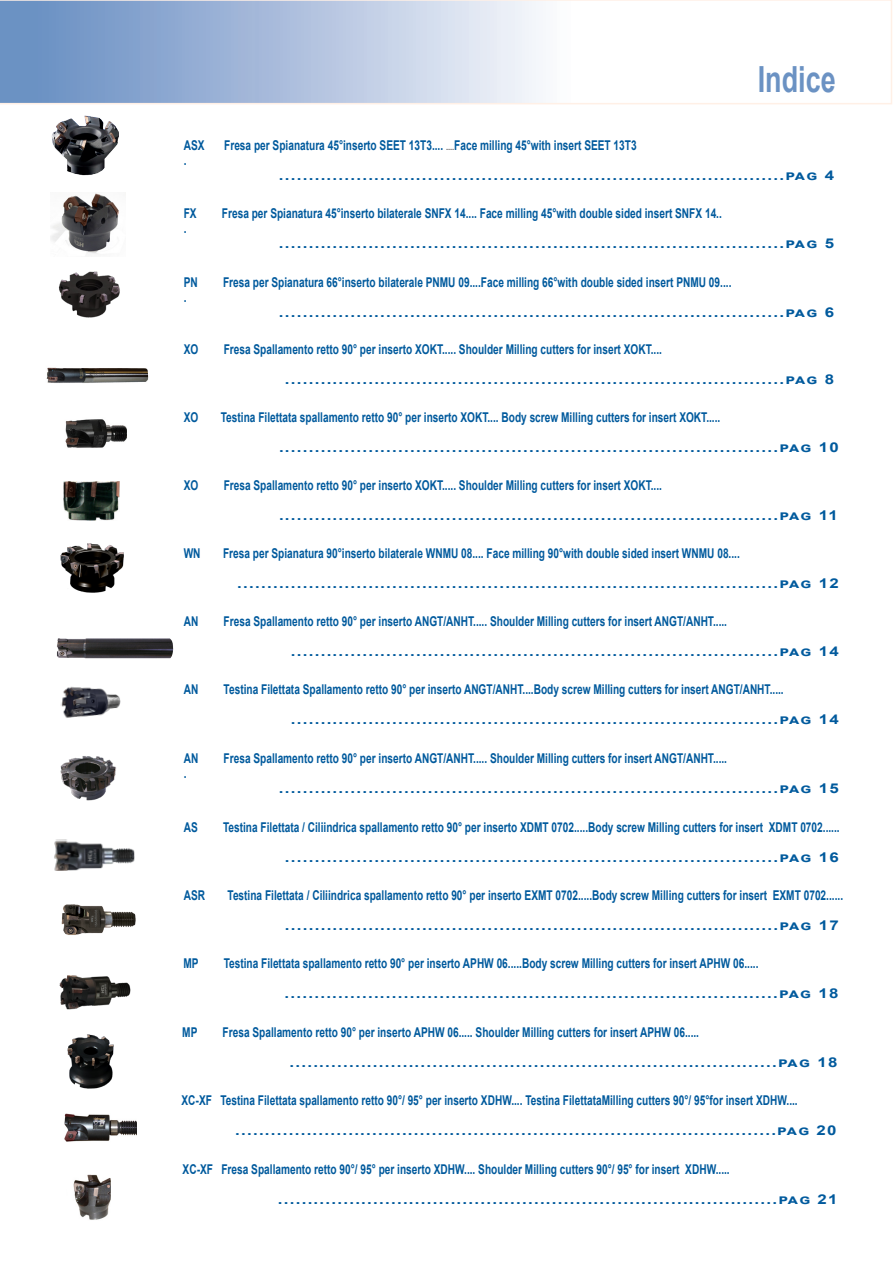
<style>
.page{position:relative;width:893px;height:1263px;background:#fff}
.page>*{position:absolute;margin:0;border:0;box-sizing:border-box;transform-origin:0 0}
.t1{font:700 36px "Arial";color:#6b92c3;scale:.75 1}
.t2{font:700 13.5px "Arial";color:#015a9d;scale:.75 1}
.t3{font:700 13.5px "Arial";color:#015a9d;scale:1.25 1}
.s1{font-family:"Arial Narrow";font-weight:400;font-size:12px;color:#231f20}
</style>
<div class="page">
<svg style="left:0;top:0;width:892px;height:104px"></svg>
<img style="left:51px;top:193px;width:68px;height:61px">
<img style="left:46px;top:367px;width:102px;height:16px">
<img style="left:65px;top:419px;width:61px;height:29px">
<img style="left:63px;top:481px;width:56px;height:39px">
<img style="left:73px;top:1174px;width:38px;height:46px">
<img style="left:58px;top:271px;width:62px;height:47px">
<img style="left:60px;top:543px;width:64px;height:50px">
<img style="left:59px;top:975px;width:72px;height:35px">
<img style="left:67px;top:1034px;width:47px;height:55px">
<img style="left:57px;top:638px;width:117px;height:21px">
<img style="left:64px;top:1114px;width:72px;height:28px">
<img style="left:61px;top:686px;width:60px;height:32px">
<img style="left:60px;top:756px;width:56px;height:45px">
<img style="left:54px;top:839px;width:81px;height:32px">
<img style="left:61px;top:904px;width:75px;height:31px">
<img style="left:47px;top:104px;width:79px;height:72px">
<p class="t1" style="left:758px;top:54px;width:106px">Indice</p>
<p class="t2" style="left:184px;top:136px;width:29px">ASX</p>
<p class="t2" style="left:224px;top:136px;width:551px">Fresa per Spianatura 45°inserto SEET 13T3.... <span class="s1">....</span>Face milling 45°with insert SEET 13T3</p>
<p class="t2" style="left:184px;top:151px;width:5px">.</p>
<p class="t3" style="left:279px;top:166px;width:446px">.....................................................................................pag 4</p>
<p class="t2" style="left:184px;top:204px;width:19px">FX</p>
<p class="t2" style="left:222px;top:204px;width:668px">Fresa per Spianatura 45°inserto bilaterale SNFX 14.... Face milling 45°with double sided insert SNFX 14..</p>
<p class="t2" style="left:184px;top:219px;width:5px">.</p>
<p class="t3" style="left:279px;top:234px;width:446px">.....................................................................................pag 5</p>
<p class="t2" style="left:184px;top:273px;width:20px">PN</p>
<p class="t2" style="left:223px;top:273px;width:679px">Fresa per Spianatura 66°inserto bilaterale PNMU 09....Face milling 66°with double sided insert PNMU 09....</p>
<p class="t2" style="left:184px;top:288px;width:5px">.</p>
<p class="t3" style="left:279px;top:303px;width:446px">.....................................................................................pag 6</p>
<p class="t2" style="left:184px;top:340px;width:21px">XO</p>
<p class="t2" style="left:224px;top:340px;width:586px">Fresa Spallamento retto 90° per inserto XOKT..... Shoulder Milling cutters for insert XOKT....</p>
<p class="t3" style="left:285px;top:370px;width:441px">....................................................................................pag 8</p>
<p class="t2" style="left:184px;top:408px;width:21px">XO</p>
<p class="t2" style="left:221px;top:408px;width:668px">Testina Filettata spallamento retto 90° per inserto XOKT.... Body screw Milling cutters for insert XOKT.....</p>
<p class="t3" style="left:279px;top:438px;width:449px">....................................................................................pag 10</p>
<p class="t2" style="left:184px;top:476px;width:21px">XO</p>
<p class="t2" style="left:224px;top:476px;width:586px">Fresa Spallamento retto 90° per inserto XOKT..... Shoulder Milling cutters for insert XOKT....</p>
<p class="t3" style="left:279px;top:506px;width:449px">....................................................................................pag 11</p>
<p class="t2" style="left:184px;top:544px;width:24px">WN</p>
<p class="t2" style="left:223px;top:544px;width:691px">Fresa per Spianatura 90°inserto bilaterale WNMU 08.... Face milling 90°with double sided insert WNMU 08....</p>
<p class="t3" style="left:237px;top:574px;width:483px">...........................................................................................pag 12</p>
<p class="t2" style="left:184px;top:612px;width:21px">AN</p>
<p class="t2" style="left:224px;top:612px;width:673px">Fresa Spallamento retto 90° per inserto ANGT/ANHT..... Shoulder Milling cutters for insert ANGT/ANHT.....</p>
<p class="t3" style="left:291px;top:642px;width:440px">..................................................................................pag 14</p>
<p class="t2" style="left:184px;top:680px;width:21px">AN</p>
<p class="t2" style="left:224px;top:680px;width:748px">Testina Filettata Spallamento retto 90° per inserto ANGT/ANHT....Body screw Milling cutters for insert ANGT/ANHT.....</p>
<p class="t3" style="left:291px;top:710px;width:440px">..................................................................................pag 14</p>
<p class="t2" style="left:184px;top:748px;width:21px">AN</p>
<p class="t2" style="left:224px;top:748px;width:673px">Fresa Spallamento retto 90° per inserto ANGT/ANHT..... Shoulder Milling cutters for insert ANGT/ANHT.....</p>
<p class="t2" style="left:184px;top:763px;width:5px">.</p>
<p class="t3" style="left:279px;top:778px;width:449px">....................................................................................pag 15</p>
<p class="t2" style="left:184px;top:817px;width:20px">AS</p>
<p class="t2" style="left:223px;top:817px;width:824px">Testina Filettata / Ciliindrica spallamento retto 90° per inserto XDMT 0702.....Body screw Milling cutters for insert XDMT 0702......</p>
<p class="t3" style="left:285px;top:847px;width:445px">...................................................................................pag 16</p>
<p class="t2" style="left:184px;top:885px;width:30px">ASR</p>
<p class="t2" style="left:228px;top:885px;width:822px">Testina Filettata / Ciliindrica spallamento retto 90° per inserto EXMT 0702.....Body screw Milling cutters for insert EXMT 0702......</p>
<p class="t3" style="left:285px;top:915px;width:445px">...................................................................................pag 17</p>
<p class="t2" style="left:183px;top:954px;width:22px">MP</p>
<p class="t2" style="left:224px;top:954px;width:715px">Testina Filettata spallamento retto 90° per inserto APHW 06.....Body screw Milling cutters for insert APHW 06.....</p>
<p class="t3" style="left:285px;top:984px;width:445px">...................................................................................pag 18</p>
<p class="t2" style="left:182px;top:1022px;width:22px">MP</p>
<p class="t2" style="left:223px;top:1022px;width:637px">Fresa Spallamento retto 90° per inserto APHW 06..... Shoulder Milling cutters for insert APHW 06.....</p>
<p class="t3" style="left:290px;top:1052px;width:440px">..................................................................................pag 18</p>
<p class="t2" style="left:182px;top:1090px;width:823px">XC-XF Testina Filettata spallamento retto 90°/ 95° per inserto XDHW.... Testina FilettataMilling cutters 90°/ 95°for insert XDHW....</p>
<p class="t3" style="left:235px;top:1120px;width:483px">...........................................................................................pag 20</p>
<p class="t2" style="left:183px;top:1159px;width:731px">XC-XF Fresa Spallamento retto 90°/ 95° per inserto XDHW.... Shoulder Milling cutters 90°/ 95° for insert XDHW.....</p>
<p class="t3" style="left:278px;top:1189px;width:449px">....................................................................................pag 21</p>
</div>
